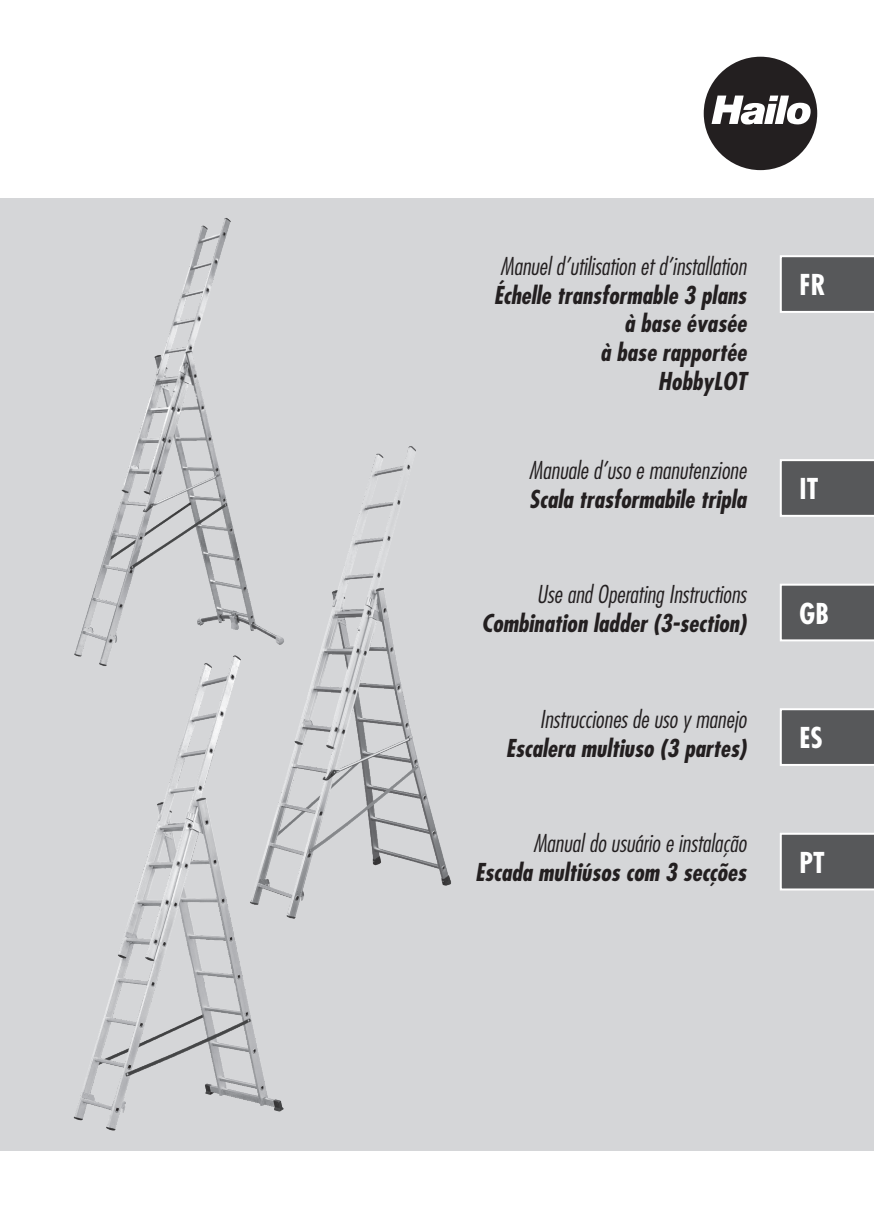
<style>
.page{position:relative;width:874px;height:1225px;background:#fff}
.page>*{position:absolute;margin:0;border:0;box-sizing:border-box;transform-origin:0 0}
.t1{font:700 condensed 28px "Futura";color:#fff}
.t2{font:italic 700 condensed 24px/28.8px "Futura";color:#231f20;text-align:right}
.t3{font:italic 300 condensed 24px "Futura";color:#231f20}
</style>
<div class="page">
<div style="left:0;top:198px;width:873px;height:953px;background:#d5d6d8"></div>
<div style="left:703px;top:57px;width:113px;height:113px;background:#231f20;border-radius:50%"></div>
<div style="left:786px;top:103px;width:24px;height:22px;background:#fff;border-radius:10px"></div>
<svg style="left:795px;top:108px;width:7px;height:11px"></svg>
<svg style="left:711px;top:96px;width:77px;height:28px"></svg>
<img style="left:344px;top:446px;width:107px;height:440px">
<svg style="left:780px;top:459px;width:93px;height:58px;background:#666768"></svg>
<svg style="left:780px;top:583px;width:93px;height:58px;background:#656668"></svg>
<svg style="left:780px;top:708px;width:93px;height:58px;background:#666768"></svg>
<svg style="left:780px;top:833px;width:93px;height:57px;background:#636466"></svg>
<svg style="left:780px;top:255px;width:93px;height:58px;background:#666768"></svg>
<img style="left:76px;top:218px;width:268px;height:430px">
<img style="left:73px;top:648px;width:271px;height:483px">
<p class="t3" style="left:500px;top:251px;width:247px">Manuel d’utilisation et d’installation</p>
<p class="t2" style="left:493px;top:280px;width:254px">Échelle transformable 3 plans à base évasée<br>à base rapportée<br>HobbyLOT</p>
<p class="t3" style="left:528px;top:455px;width:219px">Manuale d’uso e manutenzione</p>
<p class="t2" style="left:528px;top:484px;width:219px">Scala trasformabile tripla</p>
<p class="t1" style="left:799px;top:267px;width:27px">FR</p>
<p class="t1" style="left:799px;top:471px;width:20px">IT</p>
<p class="t3" style="left:536px;top:579px;width:211px">Use and Operating Instructions</p>
<p class="t2" style="left:481px;top:608px;width:266px">Combination ladder (3-section)</p>
<p class="t1" style="left:799px;top:596px;width:31px">GB</p>
<p class="t3" style="left:539px;top:704px;width:208px">Instrucciones de uso y manejo</p>
<p class="t2" style="left:505px;top:733px;width:242px">Escalera multiuso (3 partes)</p>
<p class="t1" style="left:799px;top:720px;width:25px">ES</p>
<p class="t3" style="left:533px;top:828px;width:214px">Manual do usuário e instalação</p>
<p class="t2" style="left:475px;top:857px;width:272px">Escada multiúsos com 3 secções</p>
<p class="t1" style="left:799px;top:845px;width:27px">PT</p>
</div>
